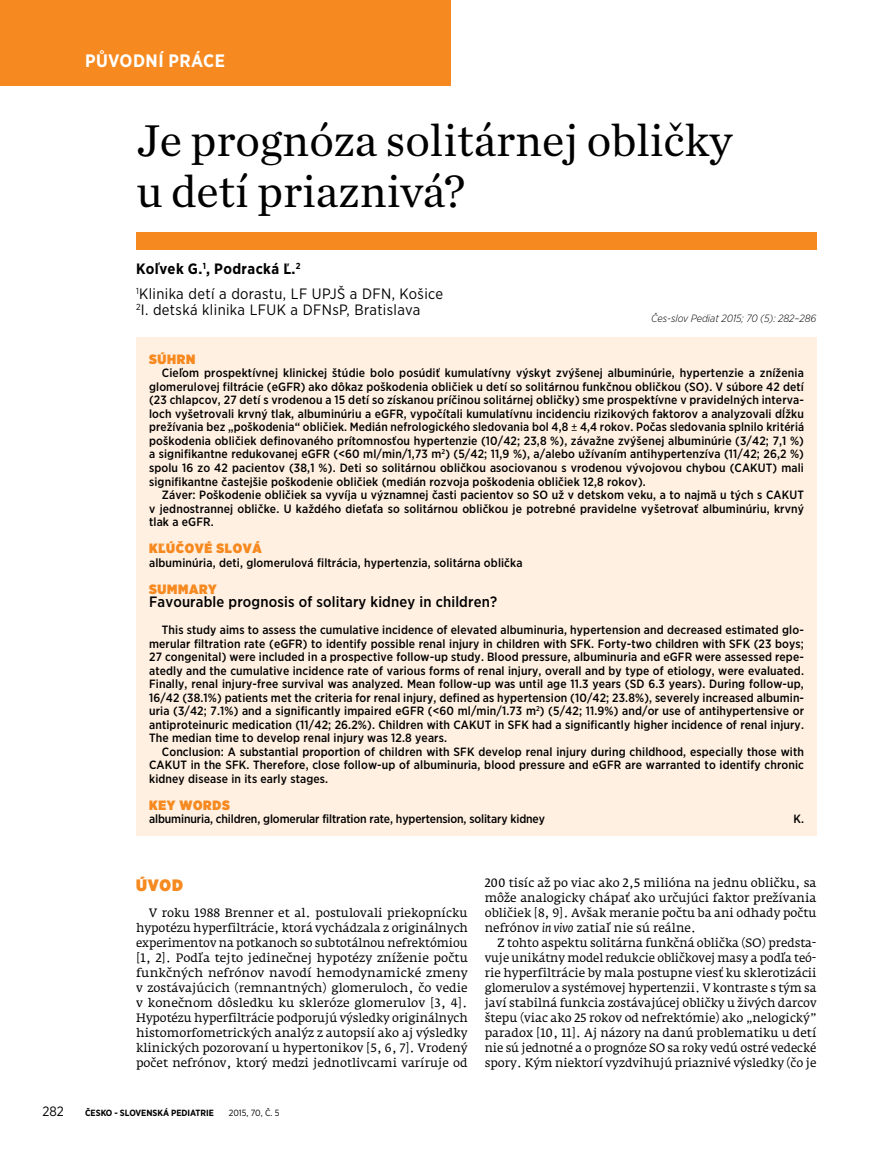
<style>
.page{position:relative;width:893px;height:1149px;background:#fff}
.page>*{position:absolute;margin:0;border:0;box-sizing:border-box;transform-origin:0 0}
.t1{font:46.5px/51px "Chronicle Text G1";color:#000}
.t2{font:700 18px "Gotham Narrow";letter-spacing:.025em;color:#fff}
.t3{font:900 16.5px "Gotham Narrow";color:#f6891f}
.t4{font:15px/25px "Gotham Narrow";letter-spacing:.025em;color:#000}
.t5{font:500 15px "Gotham Narrow";letter-spacing:.01em;color:#000}
.t6{font:900 13.5px "Gotham Narrow";letter-spacing:.05em;color:#f6891f}
.t7{font:13.5px "Gotham Narrow";color:#000}
.t8{font:500 12px/13.5px "Gotham Narrow";letter-spacing:.01em;color:#000;text-align:justify}
.t9{font:12px/15px "Fedra Serif A Pro";color:#000;text-align:justify}
.t10{font:500 12px "Gotham Narrow";letter-spacing:-.01em;color:#000}
.t11{font:italic 300 10.5px "Gotham Narrow";color:#000}
.t12{font:700 9px "Gotham Narrow";color:#000}
.t13{font:9px "Gotham Narrow";letter-spacing:-.005em;color:#000}
.s1{font-weight:700}
.s2{font-weight:400}
.s3{font-style:italic}
</style>
<div class="page">
<div style="left:0;top:0;width:451px;height:85px;background:#f6891f"></div>
<div style="left:136px;top:232px;width:680px;height:17px;background:#f6891f"></div>
<div style="left:137px;top:337px;width:680px;height:498px;background:#fff0e1"></div>
<h2 class="t2" style="left:85px;top:49px;width:142px">PŮVODNÍ PRÁCE</h2>
<h1 class="t1" style="left:136px;top:113px;width:597px">Je prognóza solitárnej obličky u detí priaznivá?</h1>
<p class="t4" style="left:136px;top:255px;width:309px"><span class="s1">Koľvek G.</span><sup>1</sup><span class="s1">, Podracká Ľ.</span><sup>2<br></sup><sup>1</sup>Klinika detí a dorastu, LF UPJŠ a DFN, Košice</p>
<p class="t4" style="left:136px;top:297px;width:286px"><sup>2</sup>I. detská klinika LFUK a DFNsP, Bratislava</p>
<p class="t11" style="left:651px;top:312px;width:167px">Čes-slov Pediat 2015; 70 (5): 282–286</p>
<p class="t6" style="left:149px;top:350px;width:48px">SÚHRN</p>
<p class="t8" style="left:149px;top:366px;width:656px;text-indent:13px">Cieľom prospektívnej klinickej štúdie bolo posúdiť kumulatívny výskyt zvýšenej albuminúrie, hypertenzie a zníženia glomerulovej filtrácie (eGFR) ako dôkaz poškodenia obličiek u detí so solitárnou funkčnou obličkou (SO). V súbore 42 detí (23 chlapcov, 27 detí s vrodenou a 15 detí so získanou príčinou solitárnej obličky) sme prospektívne v pravidelných interva&shy;loch vyšetrovali krvný tlak, albuminúriu a eGFR, vypočítali kumulatívnu incidenciu rizikových faktorov a analyzovali dĺžku prežívania bez „poškodenia“ obličiek. Medián nefrologického sledovania bol 4,8 <span class="s2">±</span> 4,4 rokov. Počas sledovania splnilo kritériá poškodenia obličiek definovaného prítomnosťou hypertenzie (10/42; 23,8 %), závažne zvýšenej albuminúrie (3/42; 7,1 %) a signifikantne redukovanej eGFR (&lt;60 ml/min/1,73 m<sup>2</sup>) (5/42; 11,9 %), a/alebo užívaním antihypertenzíva (11/42; 26,2 %) spolu 16 zo 42 pacientov (38,1 %). Deti so solitárnou obličkou asociovanou s vrodenou vývojovou chybou (CAKUT) mali signifikantne častejšie poškodenie obličiek (medián rozvoja poškodenia obličiek 12,8 rokov).</p>
<p class="t8" style="left:149px;top:487px;width:656px;text-indent:13px">Záver: Poškodenie obličiek sa vyvíja u významnej časti pacientov so SO už v detskom veku, a to najmä u tých s CAKUT v jednostrannej obličke. U každého dieťaťa so solitárnou obličkou je potrebné pravidelne vyšetrovať albuminúriu, krvný tlak a eGFR.</p>
<p class="t6" style="left:149px;top:539px;width:114px">KĽÚČOVÉ SLOVÁ</p>
<p class="t8" style="left:149px;top:555px;width:375px">albuminúria, deti, glomerulová filtrácia, hypertenzia, solitárna oblička</p>
<p class="t6" style="left:149px;top:579px;width:69px">SUMMARY</p>
<p class="t5" style="left:149px;top:592px;width:349px">Favourable prognosis of solitary kidney in children?</p>
<p class="t8" style="left:149px;top:622px;width:656px;text-indent:13px">This study aims to assess the cumulative incidence of elevated albuminuria, hypertension and decreased estimated glo&shy;merular filtration rate (eGFR) to identify possible renal injury in children with SFK. Forty-two children with SFK (23 boys; 27 congenital) were included in a prospective follow-up study. Blood pressure, albuminuria and eGFR were assessed repe&shy;atedly and the cumulative incidence rate of various forms of renal injury, overall and by type of etiology, were evaluated.<br>Finally, renal injury-free survival was analyzed. Mean follow-up was until age 11.3 years (SD 6.3 years). During follow-up, 16/42 (38.1%) patients met the criteria for renal injury, defined as hypertension (10/42; 23.8%), severely increased albumin&shy;uria (3/42; 7.1%) and a significantly impaired eGFR (&lt;60 ml/min/1.73 m<sup>2</sup>) (5/42; 11.9%) and/or use of antihypertensive or antiproteinuric medication (11/42; 26.2%). Children with CAKUT in SFK had a significantly higher incidence of renal injury.<br>The median time to develop renal injury was 12.8 years.</p>
<p class="t8" style="left:149px;top:744px;width:656px;text-indent:13px">Conclusion: A substantial proportion of children with SFK develop renal injury during childhood, especially those with CAKUT in the SFK. Therefore, close follow-up of albuminuria, blood pressure and eGFR are warranted to identify chronic kidney disease in its early stages.</p>
<p class="t6" style="left:149px;top:795px;width:82px">KEY WORDS</p>
<p class="t10" style="left:149px;top:811px;width:397px">albuminuria, children, glomerular filtration rate, hypertension, solitary kidney</p>
<p class="t8" style="left:793px;top:811px;width:12px">K.</p>
<h3 class="t3" style="left:136px;top:874px;width:48px">ÚVOD</h3>
<p class="t9" style="left:136px;top:904px;width:333px;text-indent:13px">V roku 1988 Brenner et al. postulovali priekopnícku hypotézu hyperfiltrácie, ktorá vychádzala z originálnych experimentov na potkanoch so subtotálnou nefrektómiou [1, 2]. Podľa tejto jedinečnej hypotézy zníženie počtu funkčných nefrónov navodí hemodynamické zmeny v zostávajúcich (remnantných) glomeruloch, čo vedie v konečnom dôsledku ku skleróze glomerulov [3, 4].<br>Hypotézu hyperfiltrácie podporujú výsledky originálnych histomorfometrických analýz z autopsií ako aj výsledky klinických pozorovaní u hypertonikov [5, 6, 7]. Vrodený počet nefrónov, ktorý medzi jednotlivcami varíruje od</p>
<p class="t7" style="left:42px;top:1102px;width:23px">282</p>
<p class="t12" style="left:85px;top:1106px;width:130px">ČESKO - SLOVENSKÁ PEDIATRIE</p>
<p class="t13" style="left:229px;top:1106px;width:52px">2015, 70, Č. 5</p>
<p class="t9" style="left:485px;top:874px;width:333px">200 tisíc až po viac ako 2,5 milióna na jednu obličku, sa môže analogicky chápať ako určujúci faktor prežívania obličiek [8, 9]. Avšak meranie počtu ba ani odhady počtu nefrónov <span class="s3">in vivo</span> zatiaľ nie sú reálne.</p>
<p class="t9" style="left:485px;top:934px;width:333px;text-indent:13px">Z tohto aspektu solitárna funkčná oblička (SO) predsta&shy;vuje unikátny model redukcie obličkovej masy a podľa teó&shy;rie hyperfiltrácie by mala postupne viesť ku sklerotizácii glomerulov a systémovej hypertenzii. V kontraste s tým sa javí stabilná funkcia zostávajúcej obličky u živých darcov štepu (viac ako 25 rokov od nefrektómie) ako „nelogický” paradox [10, 11]. Aj názory na danú problematiku u detí nie sú jednotné a o prognóze SO sa roky vedú ostré vedecké spory. Kým niektorí vyzdvihujú priaznivé výsledky (čo je</p>
</div>
